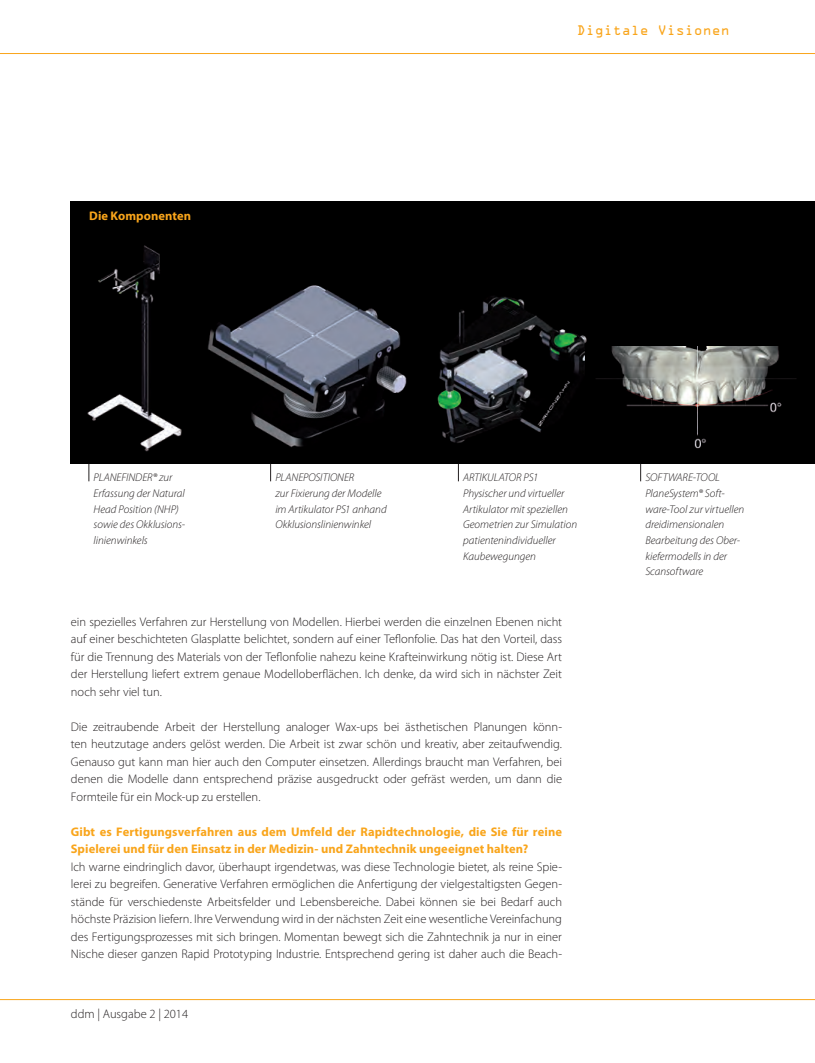
<style>
.page{position:relative;width:815px;height:1063px;background:#fff}
.page>*{position:absolute;margin:0;border:0;box-sizing:border-box;transform-origin:0 0}
.t1{font:300 12.5px/17.5px "Myriad Pro";letter-spacing:-.005em;color:#231f20;text-align:justify}
.t2{font:700 12.5px/17.5px "Myriad Pro";letter-spacing:.005em;color:#f9a51b}
.t3{font:12.5px "OCRA Std";color:#f9a51b}
.t4{font:italic 300 11.25px/15.6px "Myriad Pro";color:#231f20}
</style>
<div class="page">
<div style="left:71px;top:201px;width:744px;height:263px;background:#000"></div>
<hr style="left:0;top:999px;width:815px;height:1px;background:#f9a51b">
<hr style="left:0;top:53px;width:815px;height:1px;background:#f9a51b">
<svg style="left:89px;top:464px;width:1px;height:17px"></svg>
<svg style="left:270px;top:464px;width:1px;height:17px"></svg>
<svg style="left:458px;top:464px;width:1px;height:17px"></svg>
<svg style="left:640px;top:464px;width:1px;height:17px"></svg>
<img style="left:87px;top:245px;width:95px;height:207px">
<img style="left:208px;top:285px;width:199px;height:162px">
<img style="left:437px;top:296px;width:150px;height:147px">
<img style="left:586px;top:346px;width:211px;height:103px">
<p class="t2" style="left:89px;top:207px;width:104px">Die Komponenten</p>
<p class="t3" style="left:577px;top:23px;width:155px">Digitale Visionen</p>
<p class="t4" style="left:94px;top:470px;width:93px">PLANEFINDER® zur<br>Erfassung der Natural<br>Head Position (NHP) sowie des Okklusions&shy;linienwinkels</p>
<p class="t4" style="left:275px;top:470px;width:113px">PLANEPOSITIONER<br>zur Fixierung der Modelle im Artikulator PS1 anhand<br>Okklusionslinienwinkel</p>
<p class="t4" style="left:463px;top:470px;width:116px">ARTIKULATOR PS1<br>Physischer und virtueller<br>Artikulator mit speziellen<br>Geometrien zur Simulation patientenindividueller<br>Kaubewegungen</p>
<p class="t4" style="left:645px;top:470px;width:100px">SOFTWARE-TOOL<br>PlaneSystem® Soft&shy;ware-Tool zur virtuellen dreidimensionalen<br>Bearbeitung des Ober&shy;kiefermodells in der<br>Scansoftware</p>
<p class="t1" style="left:71px;top:613px;width:493px">ein spezielles Verfahren zur Herstellung von Modellen. Hierbei werden die einzelnen Ebenen nicht auf einer beschichteten Glasplatte belichtet, sondern auf einer Teflonfolie. Das hat den Vorteil, dass für die Trennung des Materials von der Teflonfolie nahezu keine Krafteinwirkung nötig ist. Diese Art der Herstellung liefert extrem genaue Modelloberflächen. Ich denke, da wird sich in nächster Zeit noch sehr viel tun.</p>
<p class="t1" style="left:71px;top:718px;width:493px">Die zeitraubende Arbeit der Herstellung analoger Wax-ups bei ästhetischen Planungen könn&shy;ten heutzutage anders gelöst werden. Die Arbeit ist zwar schön und kreativ, aber zeitaufwendig.<br>Genauso gut kann man hier auch den Computer einsetzen. Allerdings braucht man Verfahren, bei denen die Modelle dann entsprechend präzise ausgedruckt oder gefräst werden, um dann die Formteile für ein Mock-up zu erstellen.</p>
<p class="t2" style="left:71px;top:822px;width:493px">Gibt es Fertigungsverfahren aus dem Umfeld der Rapidtechnologie, die Sie für reine<br>Spielerei und für den Einsatz in der Medizin- und Zahntechnik ungeeignet halten?</p>
<p class="t1" style="left:71px;top:858px;width:493px">Ich warne eindringlich davor, überhaupt irgendetwas, was diese Technologie bietet, als reine Spie&shy;lerei zu begreifen. Generative Verfahren ermöglichen die Anfertigung der vielgestaltigsten Gegen&shy;stände für verschiedenste Arbeitsfelder und Lebensbereiche. Dabei können sie bei Bedarf auch höchste Präzision liefern. Ihre Verwendung wird in der nächsten Zeit eine wesentliche Vereinfachung des Fertigungsprozesses mit sich bringen. Momentan bewegt sich die Zahntechnik ja nur in einer Nische dieser ganzen Rapid Prototyping Industrie. Entsprechend gering ist daher auch die Beach-</p>
<p class="t1" style="left:71px;top:1005px;width:119px">ddm | Ausgabe 2 | 2014</p>
</div>
